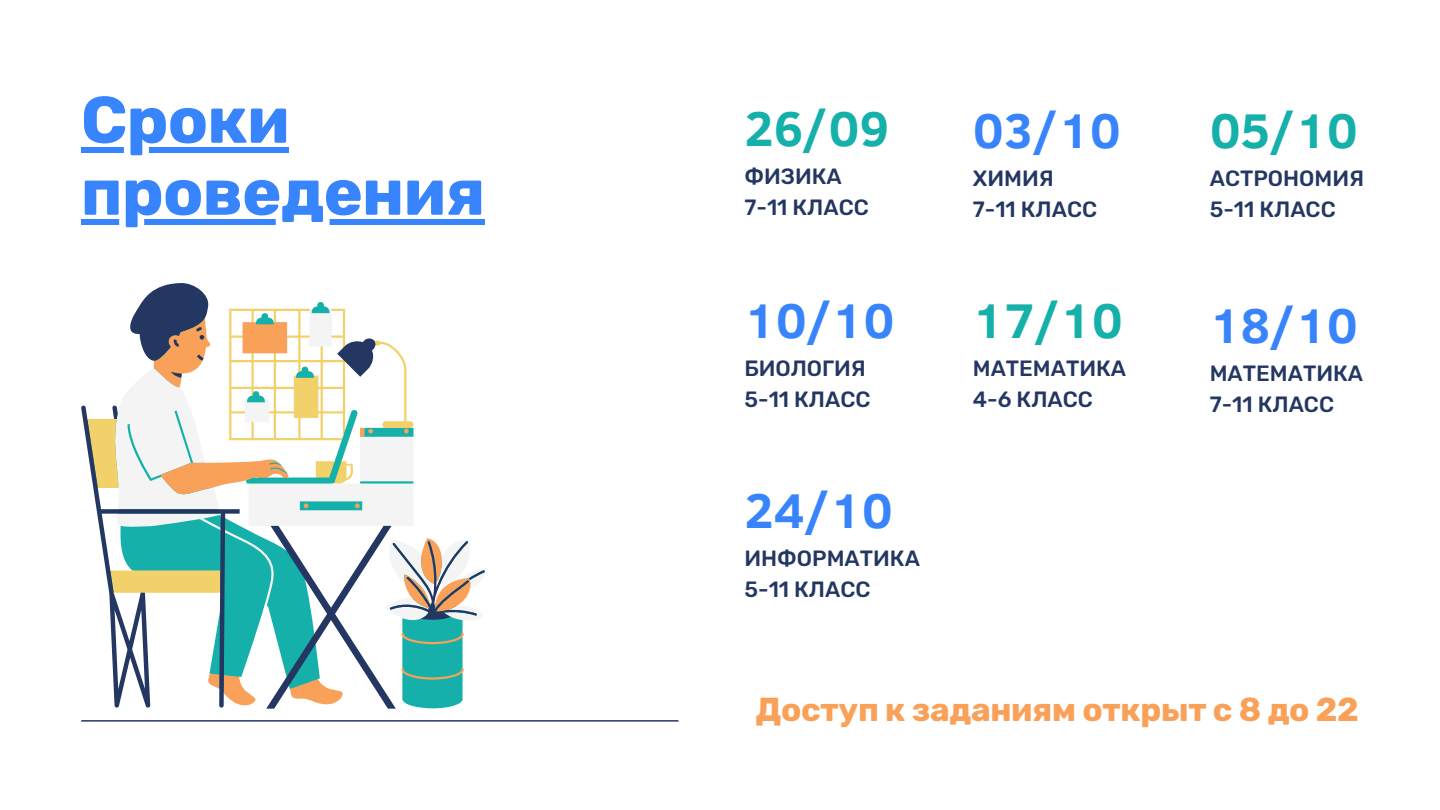
<style>
.page{position:relative;width:1440px;height:810px;background:#fff}
.page>*{position:absolute;margin:0;border:0;box-sizing:border-box;transform-origin:0 0}
.t1{font:700 65.8px/72px "Rubik";letter-spacing:-.01em;color:#3884fd}
.t2{font:700 50px "Clear Sans";color:#3884fd}
.t3{font:700 50px "Clear Sans";color:#16b0aa}
.t4{font:700 33.1px "Rubik";letter-spacing:-.01em;color:#f9a159}
.t5{font:500 22px "Rubik";color:#243762}
</style>
<div class="page">
<div style="left:81px;top:147px;width:208px;height:6px;background:#3884fd"></div>
<svg style="left:81px;top:219px;width:404px;height:6px;fill:#3884fd"></svg>
<hr style="left:82px;top:720px;width:596px;height:2px;background:#243762">
<svg style="left:81px;top:283px;width:404px;height:426px"></svg>
<p class="t1" style="left:81px;top:84px;width:406px">Сроки проведения</p>
<p class="t3" style="left:745px;top:92px;width:146px">26/09</p>
<p class="t5" style="left:745px;top:163px;width:99px">ФИЗИКА</p>
<p class="t5" style="left:745px;top:194px;width:126px">7-11 КЛАСС</p>
<p class="t2" style="left:745px;top:284px;width:152px">10/10</p>
<p class="t5" style="left:745px;top:356px;width:123px">БИОЛОГИЯ</p>
<p class="t5" style="left:745px;top:387px;width:127px">5-11 КЛАСС</p>
<p class="t2" style="left:745px;top:474px;width:150px">24/10</p>
<p class="t5" style="left:745px;top:546px;width:177px">ИНФОРМАТИКА</p>
<p class="t5" style="left:745px;top:576px;width:127px">5-11 КЛАСС</p>
<p class="t2" style="left:973px;top:94px;width:150px">03/10</p>
<p class="t5" style="left:973px;top:166px;width:82px">ХИМИЯ</p>
<p class="t5" style="left:973px;top:196px;width:126px">7-11 КЛАСС</p>
<p class="t3" style="left:973px;top:284px;width:152px">17/10</p>
<p class="t5" style="left:973px;top:356px;width:155px">МАТЕМАТИКА</p>
<p class="t5" style="left:973px;top:387px;width:122px">4-6 КЛАСС</p>
<p class="t3" style="left:1210px;top:94px;width:150px">05/10</p>
<p class="t5" style="left:1210px;top:166px;width:156px">АСТРОНОМИЯ</p>
<p class="t5" style="left:1210px;top:196px;width:127px">5-11 КЛАСС</p>
<p class="t2" style="left:1210px;top:289px;width:150px">18/10</p>
<p class="t5" style="left:1210px;top:360px;width:155px">МАТЕМАТИКА</p>
<p class="t5" style="left:1210px;top:391px;width:126px">7-11 КЛАСС</p>
<p class="t4" style="left:756px;top:690px;width:605px">Доступ к заданиям открыт с 8 до 22</p>
</div>
